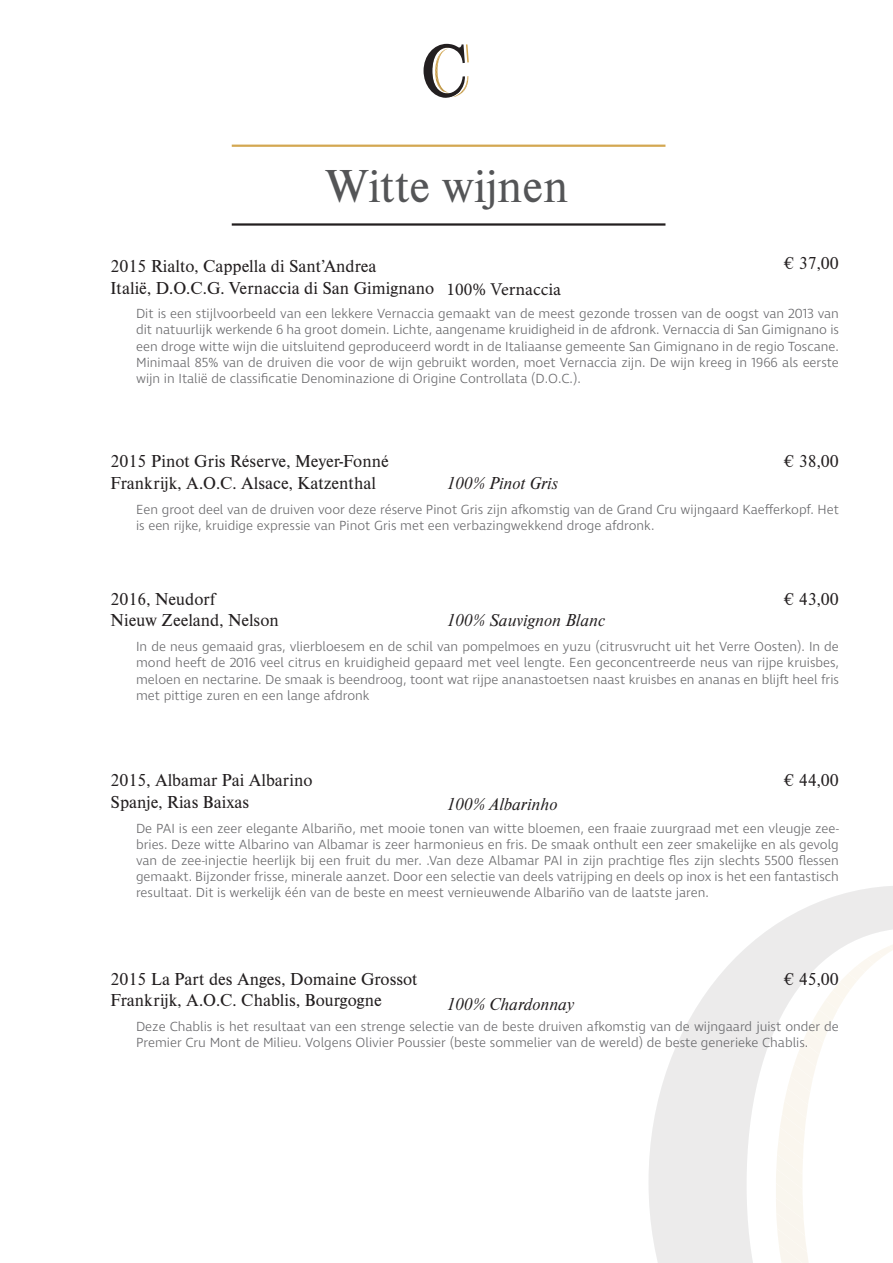
<style>
.page{position:relative;width:893px;height:1263px;background:#fff}
.page>*{position:absolute;margin:0;border:0;box-sizing:border-box;transform-origin:0 0}
.t1{font:48px "Nimbus Rom D";color:#545557}
.t2{font:18px "Nimbus Rom D";color:#231f20}
.t3{font:italic 18px "Nimbus Rom D";color:#231f20}
.t4{font:18px "Minion Pro";color:#231f20}
.t5{font:300 13.5px/16.2px "Ingra";color:#69696c;text-align:justify}
</style>
<div class="page">
<hr style="left:232px;top:145px;width:433px;height:2px;background:#d3a751">
<hr style="left:232px;top:223px;width:433px;height:3px;background:#231f20">
<svg style="left:424px;top:44px;width:45px;height:54px"></svg>
<svg style="left:649px;top:886px;width:244px;height:377px;fill:#ecebeb"></svg>
<svg style="left:776px;top:936px;width:117px;height:327px"></svg>
<p class="t1" style="left:325px;top:155px;width:245px">Witte wijnen</p>
<p class="t2" style="left:784px;top:251px;width:56px">€ 37,00</p>
<p class="t2" style="left:111px;top:254px;width:267px">2015 Rialto, Cappella di Sant’Andrea</p>
<p class="t2" style="left:111px;top:276px;width:325px">Italië, D.O.C.G. Vernaccia di San Gimignano</p>
<p class="t5" style="left:136px;top:306px;width:704px">Dit is een stijlvoorbeeld van een lekkere Vernaccia gemaakt van de meest gezonde trossen van de oogst van 2013 van dit natuurlijk werkende 6 ha groot domein. Lichte, aangename kruidigheid in de afdronk. Vernaccia di San Gimignano is een droge witte wijn die uitsluitend geproduceerd wordt in de Italiaanse gemeente San Gimignano in de regio Toscane.<br>Minimaal 85% van de druiven die voor de wijn gebruikt worden, moet Vernaccia zijn. De wijn kreeg in 1966 als eerste wijn in Italië de classificatie Denominazione di Origine Controllata (D.O.C.).</p>
<p class="t4" style="left:446px;top:277px;width:116px">100% Vernaccia</p>
<p class="t2" style="left:111px;top:449px;width:280px">2015 Pinot Gris Réserve, Meyer-Fonné</p>
<p class="t2" style="left:111px;top:471px;width:267px">Frankrijk, A.O.C. Alsace, Katzenthal</p>
<p class="t5" style="left:136px;top:502px;width:704px">Een groot deel van de druiven voor deze réserve Pinot Gris zijn afkomstig van de Grand Cru wijngaard Kaefferkopf. Het is een rijke, kruidige expressie van Pinot Gris met een verbazingwekkend droge afdronk.</p>
<p class="t2" style="left:784px;top:449px;width:56px">€ 38,00</p>
<p class="t3" style="left:446px;top:472px;width:113px">100% Pinot Gris</p>
<p class="t2" style="left:111px;top:587px;width:106px">2016, Neudorf</p>
<p class="t2" style="left:111px;top:609px;width:170px">Nieuw Zeeland, Nelson</p>
<p class="t5" style="left:136px;top:639px;width:704px">In de neus gemaaid gras, vlierbloesem en de schil van pompelmoes en yuzu (citrusvrucht uit het Verre Oosten). In de mond heeft de 2016 veel citrus en kruidigheid gepaard met veel lengte. Een geconcentreerde neus van rijpe kruisbes, meloen en nectarine. De smaak is beendroog, toont wat rijpe ananastoetsen naast kruisbes en ananas en blijft heel fris met pittige zuren en een lange afdronk</p>
<p class="t2" style="left:784px;top:587px;width:56px">€ 43,00</p>
<p class="t3" style="left:446px;top:609px;width:160px">100% Sauvignon Blanc</p>
<p class="t2" style="left:111px;top:768px;width:203px">2015, Albamar Pai Albarino</p>
<p class="t2" style="left:111px;top:790px;width:140px">Spanje, Rias Baixas</p>
<p class="t5" style="left:136px;top:821px;width:704px">De PAI is een zeer elegante Albariño, met mooie tonen van witte bloemen, een fraaie zuurgraad met een vleugje zee&shy;bries. Deze witte Albarino van Albamar is zeer harmonieus en fris. De smaak onthult een zeer smakelijke en als gevolg van de zee-injectie heerlijk bij een fruit du mer. .Van deze Albamar PAI in zijn prachtige fles zijn slechts 5500 flessen gemaakt. Bijzonder frisse, minerale aanzet. Door een selectie van deels vatrijping en deels op inox is het een fantastisch resultaat. Dit is werkelijk één van de beste en meest vernieuwende Albariño van de laatste jaren.</p>
<p class="t2" style="left:784px;top:768px;width:56px">€ 44,00</p>
<p class="t3" style="left:446px;top:792px;width:113px">100% Albarinho</p>
<p class="t2" style="left:111px;top:967px;width:308px">2015 La Part des Anges, Domaine Grossot</p>
<p class="t2" style="left:111px;top:988px;width:273px">Frankrijk, A.O.C. Chablis, Bourgogne</p>
<p class="t5" style="left:136px;top:1019px;width:704px">Deze Chablis is het resultaat van een strenge selectie van de beste druiven afkomstig van de wijngaard juist onder de<br>Premier Cru Mont de Milieu. Volgens Olivier Poussier (beste sommelier van de wereld) de beste generieke Chablis.</p>
<p class="t2" style="left:784px;top:967px;width:56px">€ 45,00</p>
<p class="t3" style="left:446px;top:992px;width:129px">100% Chardonnay</p>
</div>
